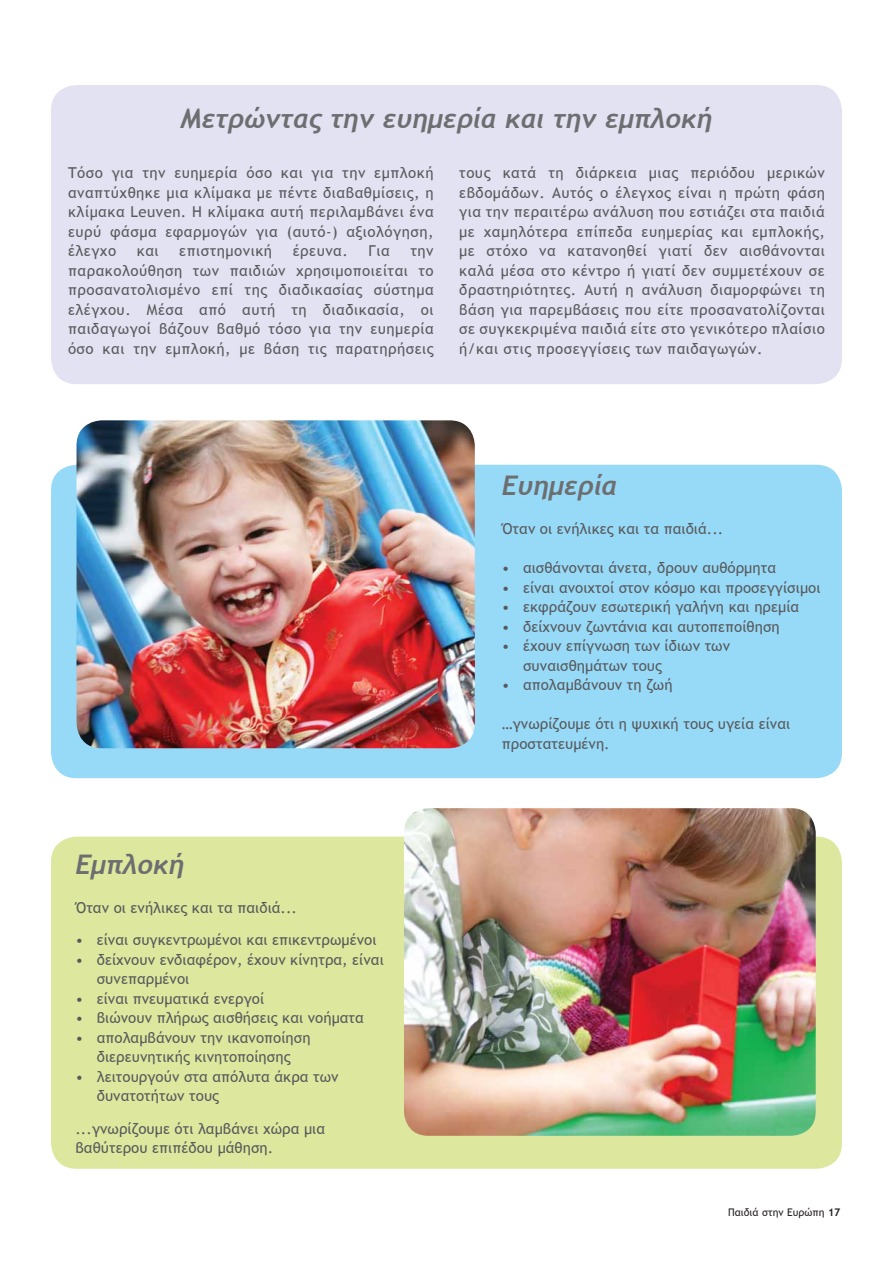
<style>
.page{position:relative;width:893px;height:1263px;background:#fff}
.page>*{position:absolute;margin:0;border:0;box-sizing:border-box;transform-origin:0 0}
.t1{font:italic 700 27px "Trebuchet";color:#6d6e70}
.t2{font:15px/19.5px "Trebuchet MS";color:#58595b}
.t3{font:15px "Trebuchet MS";letter-spacing:.03em;color:#58595b}
.t4{font:10.5px "Trebuchet MS";color:#231f20}
.s1{font-weight:700}
</style>
<div class="page">
<div style="left:51px;top:85px;width:791px;height:299px;background:#e2e2f2;border-radius:26px"></div>
<div style="left:51px;top:465px;width:791px;height:313px;background:#97daf8;border-radius:26px"></div>
<img style="left:77px;top:420px;width:398px;height:328px;border-radius:25px">
<div style="left:51px;top:837px;width:791px;height:332px;background:#dde89e;border-radius:26px"></div>
<img style="left:404px;top:808px;width:412px;height:328px;border-radius:24px">
<h1 class="t1" style="left:180px;top:103px;width:533px">Μετρώντας την ευημερία και την εμπλοκή</h1>
<p class="t2" style="left:68px;top:163px;width:367px;text-align:justify">Τόσο για την ευημερία όσο και για την εμπλοκή αναπτύχθηκε μια κλίμακα με πέντε διαβαθμίσεις, η κλίμακα Leuven. Η κλίμακα αυτή περιλαμβάνει ένα ευρύ φάσμα εφαρμογών για (αυτό-) αξιολόγηση, έλεγχο</p>
<p class="t2" style="left:137px;top:241px;width:23px">και</p>
<p class="t3" style="left:179px;top:242px;width:95px">επιστημονική</p>
<p class="t2" style="left:293px;top:241px;width:57px">έρευνα.</p>
<p class="t2" style="left:368px;top:241px;width:23px">Για</p>
<p class="t2" style="left:68px;top:241px;width:367px;text-align:justify;text-indent:342px">την παρακολούθηση των παιδιών χρησιμοποιείται το προσανατολισμένο επί της διαδικασίας σύστημα ελέγχου. Μέσα από αυτή τη διαδικασία, οι παιδαγωγοί βάζουν βαθμό τόσο για την ευημερία όσο και την εμπλοκή, με βάση τις παρατηρήσεις</p>
<p class="t2" style="left:459px;top:163px;width:367px;text-align:justify">τους κατά τη διάρκεια μιας περιόδου μερικών εβδομάδων. Αυτός ο έλεγχος είναι η πρώτη φάση για την περαιτέρω ανάλυση που εστιάζει στα παιδιά με χαμηλότερα επίπεδα ευημερίας και εμπλοκής, με στόχο να κατανοηθεί γιατί δεν αισθάνονται καλά μέσα στο κέντρο ή γιατί δεν συμμετέχουν σε δραστηριότητες. Αυτή η ανάλυση διαμορφώνει τη βάση για παρεμβάσεις που είτε προσανατολίζονται σε συγκεκριμένα παιδιά είτε στο γενικότερο πλαίσιο ή/και στις προσεγγίσεις των παιδαγωγών.</p>
<h1 class="t1" style="left:75px;top:849px;width:111px">Εμπλοκή</h1>
<p class="t2" style="left:75px;top:898px;width:223px">Όταν οι ενήλικες και τα παιδιά...</p>
<p class="t2" style="left:75px;top:930px;width:303px">• είναι συγκεντρωμένοι και επικεντρωμένοι</p>
<p class="t2" style="left:97px;top:950px;width:289px;text-indent:-21px">• δείχνουν ενδιαφέρον, έχουν κίνητρα, είναι συνεπαρμένοι</p>
<p class="t2" style="left:75px;top:989px;width:190px">• είναι πνευματικά ενεργοί</p>
<p class="t2" style="left:75px;top:1008px;width:290px">• βιώνουν πλήρως αισθήσεις και νοήματα</p>
<p class="t2" style="left:75px;top:1028px;width:237px;text-align:center">• απολαμβάνουν την ικανοποίηση διερευνητικής κινητοποίησης</p>
<p class="t2" style="left:97px;top:1067px;width:243px;text-indent:-21px">• λειτουργούν στα απόλυτα άκρα των δυνατοτήτων τους</p>
<p class="t2" style="left:75px;top:1118px;width:251px">...γνωρίζουμε ότι λαμβάνει χώρα μια βαθύτερου επιπέδου μάθηση.</p>
<h1 class="t1" style="left:502px;top:470px;width:117px">Ευημερία</h1>
<p class="t2" style="left:502px;top:519px;width:223px">Όταν οι ενήλικες και τα παιδιά...</p>
<p class="t2" style="left:502px;top:558px;width:276px">• αισθάνονται άνετα, δρουν αυθόρμητα</p>
<p class="t2" style="left:502px;top:578px;width:320px">• είναι ανοιχτοί στον κόσμο και προσεγγίσιμοι</p>
<p class="t2" style="left:502px;top:597px;width:299px">• εκφράζουν εσωτερική γαλήνη και ηρεμία</p>
<p class="t2" style="left:502px;top:617px;width:280px">• δείχνουν ζωντάνια και αυτοπεποίθηση</p>
<p class="t2" style="left:523px;top:636px;width:209px;text-indent:-21px">• έχουν επίγνωση των ίδιων των συναισθημάτων τους</p>
<p class="t2" style="left:502px;top:675px;width:172px">• απολαμβάνουν τη ζωή</p>
<p class="t2" style="left:502px;top:714px;width:290px">…γνωρίζουμε ότι η ψυχική τους υγεία είναι προστατευμένη.</p>
<p class="t4" style="left:728px;top:1206px;width:114px">Παιδιά στην Ευρώπη <span class="s1">17</span></p>
</div>
